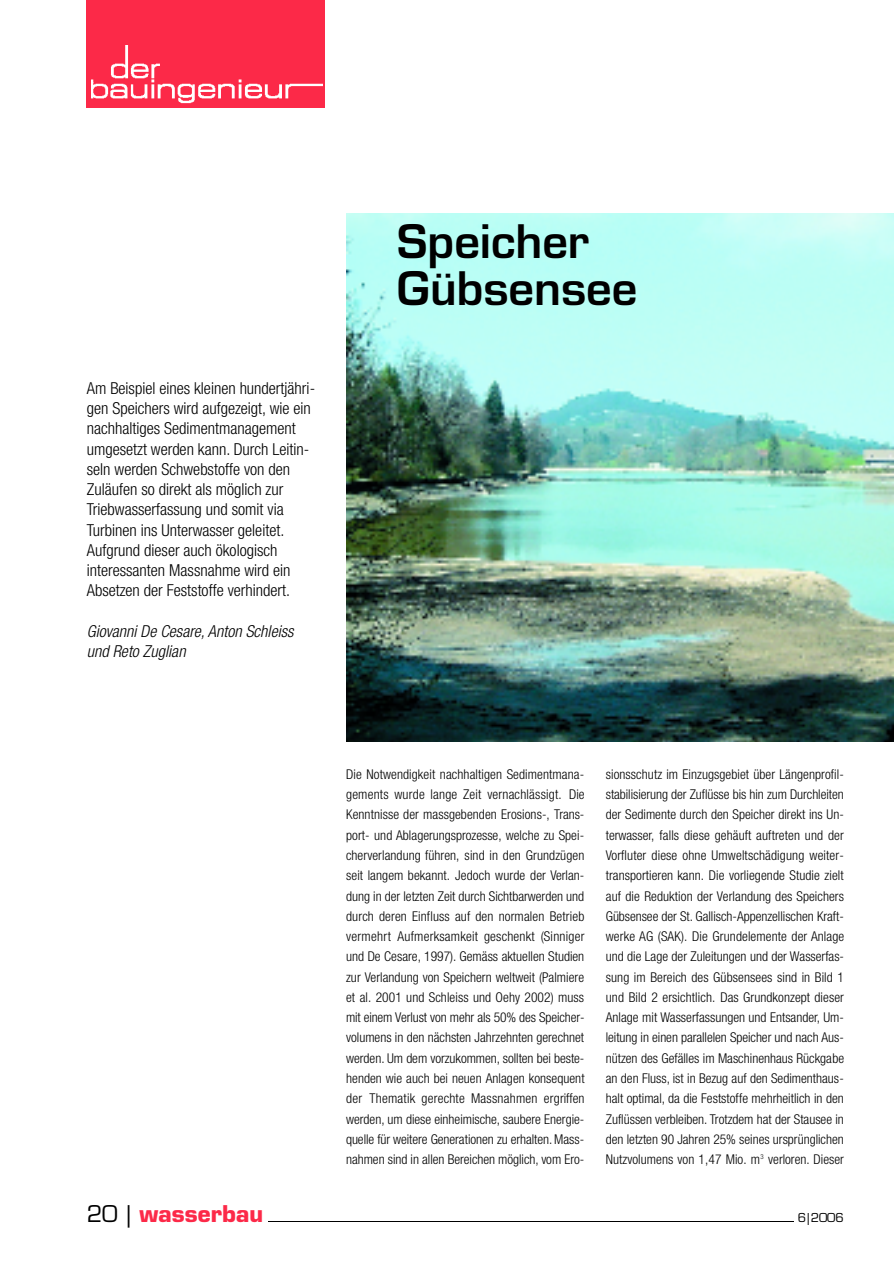
<style>
.page{position:relative;width:894px;height:1263px;background:#fff}
.page>*{position:absolute;margin:0;border:0;box-sizing:border-box;transform-origin:0 0}
.t1{font:600 45px/46.5px "Eurostile LT";color:#000}
.t2{font:700 22.5px "Eurostile LT";color:#fc2948}
.t3{font:300 condensed 16.5px/20.2px "Helvetica Neue LT";color:#000}
.t4{font:italic 300 condensed 16.5px/20.1px "Helvetica Neue LT";color:#000}
.t5{font:300 condensed 13.5px/20.2px "Helvetica Neue LT";color:#000;text-align:justify}
.t6{font:12px "Eurostile LT";color:#000}
.s1{font-weight:400;color:#000}
</style>
<div class="page">
<img style="left:346px;top:213px;width:548px;height:528px">
<div style="left:87px;top:0;width:238px;height:108px;background:#fc2948"></div>
<img style="left:91px;top:45px;width:151px;height:38px">
<img style="left:91px;top:83px;width:231px;height:21px">
<hr style="left:268px;top:1221px;width:525px;height:1px;background:#000">
<p class="t3" style="left:87px;top:379px;width:230px">Am Beispiel eines kleinen hundertjähri&shy;gen Speichers wird aufgezeigt, wie ein nachhaltiges Sedimentmanagement umgesetzt werden kann. Durch Leitin&shy;seln werden Schwebstoffe von den Zuläufen so direkt als möglich zur Triebwasserfassung und somit via Turbinen ins Unterwasser geleitet.<br>Aufgrund dieser auch ökologisch interessanten Massnahme wird ein Absetzen der Feststoffe verhindert.</p>
<p class="t4" style="left:87px;top:622px;width:208px">Giovanni De Cesare, Anton Schleiss und Reto Zuglian</p>
<h1 class="t1" style="left:397px;top:223px;width:242px">Speicher<br>Gübsensee</h1>
<p class="t5" style="left:346px;top:765px;width:240px">Die Notwendigkeit nachhaltigen Sedimentmana&shy;gements wurde lange Zeit vernachlässigt. Die Kenntnisse der massgebenden Erosions-, Trans&shy;port- und Ablagerungsprozesse, welche zu Spei&shy;cherverlandung führen, sind in den Grundzügen seit langem bekannt. Jedoch wurde der Verlan&shy;dung in der letzten Zeit durch Sichtbarwerden und durch deren Einfluss auf den normalen Betrieb vermehrt Aufmerksamkeit geschenkt (Sinniger und De Cesare, 1997). Gemäss aktuellen Studien zur Verlandung von Speichern weltweit (Palmiere et al. 2001 und Schleiss und Oehy 2002) muss mit einem Verlust von mehr als 50% des Speicher&shy;volumens in den nächsten Jahrzehnten gerechnet werden. Um dem vorzukommen, sollten bei beste&shy;henden wie auch bei neuen Anlagen konsequent der Thematik gerechte Massnahmen ergriffen werden, um diese einheimische, saubere Energie&shy;quelle für weitere Generationen zu erhalten.Mass&shy;nahmen sind in allen Bereichen möglich, vom Ero-</p>
<p class="t5" style="left:606px;top:765px;width:240px">sionsschutz im Einzugsgebiet über Längenprofil&shy;stabilisierung der Zuflüsse bis hin zum Durchleiten der Sedimente durch den Speicher direkt ins Un&shy;terwasser, falls diese gehäuft auftreten und der Vorfluter diese ohne Umweltschädigung weiter&shy;transportieren kann. Die vorliegende Studie zielt auf die Reduktion der Verlandung des Speichers Gübsensee der St. Gallisch-Appenzellischen Kraft&shy;werke AG (SAK). Die Grundelemente der Anlage und die Lage der Zuleitungen und der Wasserfas&shy;sung im Bereich des Gübsensees sind in Bild 1 und Bild 2 ersichtlich. Das Grundkonzept dieser Anlage mit Wasserfassungen und Entsander, Um&shy;leitung in einen parallelen Speicher und nach Aus&shy;nützen des Gefälles im Maschinenhaus Rückgabe an den Fluss, ist in Bezug auf den Sedimenthaus&shy;halt optimal, da die Feststoffe mehrheitlich in den Zuflüssen verbleiben. Trotzdem hat der Stausee in den letzten 90 Jahren 25% seines ursprünglichen Nutzvolumens von 1,47 Mio. m<sup>3</sup> verloren. Dieser</p>
<h2 class="t2" style="left:87px;top:1205px;width:178px"><span class="s1">20 |</span> wasserbau</h2>
<p class="t6" style="left:797px;top:1212px;width:48px">6|2006</p>
</div>
